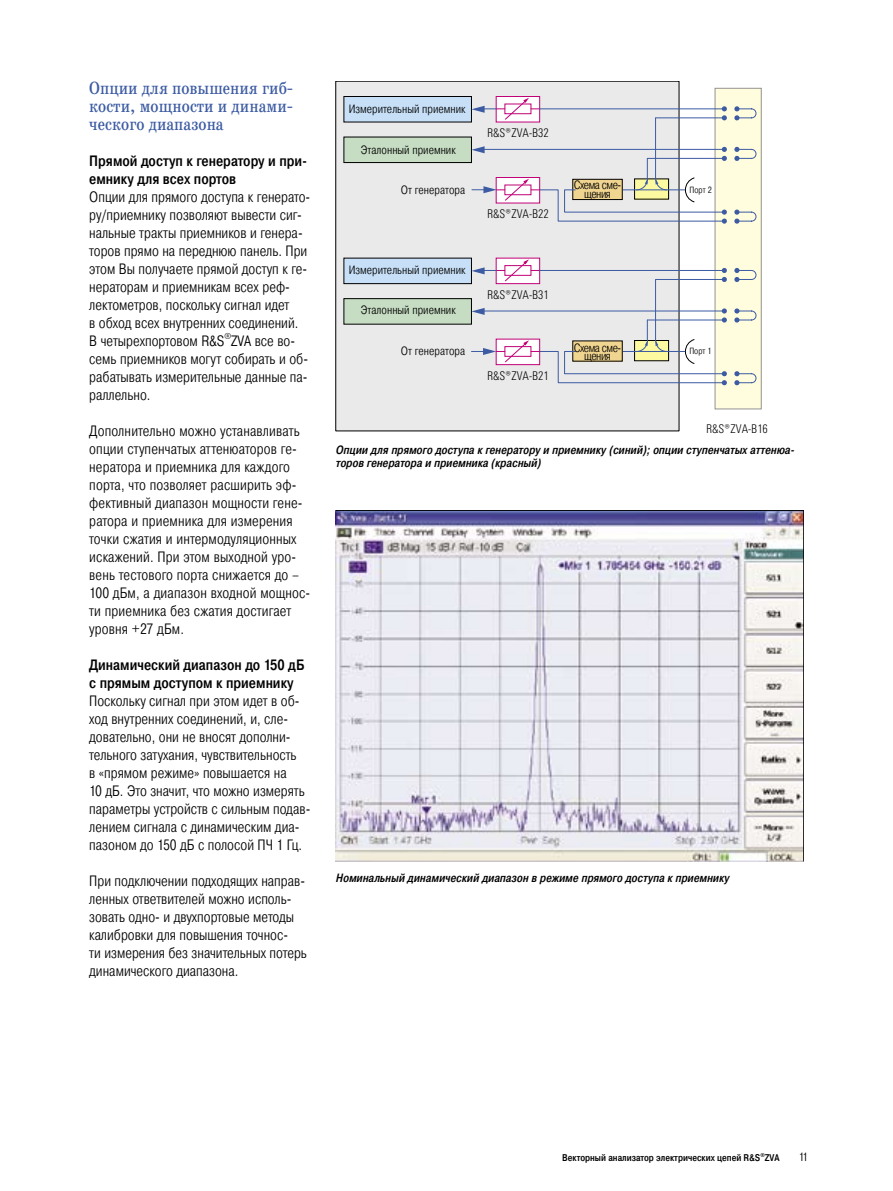
<style>
.page{position:relative;width:893px;height:1191px;background:#fff}
.page>*{position:absolute;margin:0;border:0;box-sizing:border-box;transform-origin:0 0}
.t1{font:18px/18px "School Book Cond";color:#3c5ba3;text-align:justify}
.t2{font:300 15px/18px "Pragmatica Cond";color:#000}
.t3{font:500 15px/18px "Pragmatica Cond";color:#000}
.t4{font:italic 500 12px/13.2px "Pragmatica Cond";color:#000}
.t5{font:300 12px "Pragmatica Cond";color:#000}
.t6{font:300 12px "RS Univers Cond";color:#000}
.t7{font:300 12px "Pragmatica Cond";letter-spacing:-.04em;color:#000}
.t8{font:500 9.75px "Pragmatica Cond";color:#000}
.t9{font:300 9px "Pragmatica Cond";color:#000}
.t10{font:300 8.7px "Pragmatica Cond";color:#000}
.t11{font:500 5.7px "Pragmatica Cond";color:#000}
</style>
<div class="page">
<svg style="left:336px;top:81px;width:343px;height:350px;background:#dfdfdf"></svg>
<svg style="left:343px;top:88px;width:419px;height:321px;background:#e2e3e1"></svg>
<svg style="left:336px;top:510px;width:468px;height:351px;background:#dad9e2"></svg>
<p class="t1" style="left:89px;top:79px;width:205px">Опции для повышения гиб&shy;кости, мощности и динами&shy;ческого диапазона</p>
<p class="t3" style="left:89px;top:152px;width:220px">Прямой доступ к генератору и при&shy;емнику для всех портов</p>
<p class="t2" style="left:89px;top:188px;width:222px">Опции для прямого доступа к генерато&shy;ру/приемнику позволяют вывести сиг&shy;нальные тракты приемников и генера&shy;торов прямо на переднюю панель. При этом Вы получаете прямой доступ к ге&shy;нераторам и приемникам всех реф&shy;лектометров, поскольку сигнал идет<br>в обход всех внутренних соединений.<br>В четырехпортовом R&amp;S</p>
<p class="t10" style="left:224px;top:331px;width:8px">®</p>
<p class="t2" style="left:89px;top:332px;width:220px;text-indent:142px">ZVA все во&shy;семь приемников могут собирать и об&shy;рабатывать измерительные данные па&shy;раллельно.</p>
<p class="t2" style="left:89px;top:422px;width:222px">Дополнительно можно устанавливать опции ступенчатых аттенюаторов ге&shy;нератора и приемника для каждого порта, что позволяет расширить эф&shy;фективный диапазон мощности гене&shy;ратора и приемника для измерения точки сжатия и интермодуляционных искажений. При этом выходной уро&shy;вень тестового порта снижается до – 100 дБм, а диапазон входной мощнос&shy;ти приемника без сжатия достигает уровня +27 дБм.</p>
<p class="t3" style="left:89px;top:656px;width:217px">Динамический диапазон до 150 дБ с прямым доступом к приемнику</p>
<p class="t2" style="left:89px;top:692px;width:223px">Поскольку сигнал при этом идет в об&shy;ход внутренних соединений, и, сле&shy;довательно, они не вносят дополни&shy;тельного затухания, чувствительность<br>в «прямом режиме» повышается на<br>10 дБ. Это значит, что можно измерять параметры устройств с сильным подав&shy;лением сигнала с динамическим диа&shy;пазоном до 150 дБ с полосой ПЧ 1 Гц.</p>
<p class="t2" style="left:89px;top:872px;width:219px">При подключении подходящих направ&shy;ленных ответвителей можно исполь&shy;зовать одно- и двухпортовые методы калибровки для повышения точнос-<br>ти измерения без значительных потерь динамического диапазона.</p>
<p class="t5" style="left:349px;top:102px;width:118px">Измерительный приемник</p>
<p class="t5" style="left:361px;top:142px;width:97px">Эталонный приемник</p>
<p class="t5" style="left:401px;top:182px;width:66px">От генератора</p>
<p class="t5" style="left:349px;top:263px;width:118px">Измерительный приемник</p>
<p class="t5" style="left:361px;top:303px;width:97px">Эталонный приемник</p>
<p class="t6" style="left:487px;top:126px;width:63px">¸ZVA-B32</p>
<p class="t6" style="left:487px;top:207px;width:63px">¸ZVA-B22</p>
<p class="t6" style="left:487px;top:287px;width:63px">¸ZVA-B31</p>
<p class="t7" style="left:574px;top:178px;width:49px">Схема сме-</p>
<p class="t5" style="left:584px;top:187px;width:28px">щения</p>
<p class="t5" style="left:401px;top:344px;width:66px">От генератора</p>
<p class="t7" style="left:574px;top:340px;width:49px">Схема сме-</p>
<p class="t5" style="left:584px;top:349px;width:28px">щения</p>
<p class="t6" style="left:487px;top:368px;width:63px">¸ZVA-B21</p>
<p class="t9" style="left:689px;top:185px;width:24px">Порт 2</p>
<p class="t9" style="left:689px;top:346px;width:24px">Порт 1</p>
<p class="t6" style="left:706px;top:421px;width:63px">¸ZVA-B16</p>
<p class="t4" style="left:336px;top:443px;width:460px">Опции для прямого доступа к генератору и приемнику (синий); опции ступенчатых аттенюа&shy;торов генератора и приемника (красный)</p>
<p class="t4" style="left:336px;top:871px;width:395px">Номинальный динамический диапазон в режиме прямого доступа к приемнику</p>
<p class="t8" style="left:562px;top:1152px;width:200px">Векторный анализатор электрических цепей R&amp;S</p>
<p class="t11" style="left:760px;top:1151px;width:6px">®</p>
<p class="t8" style="left:765px;top:1152px;width:16px">ZVA</p>
<p class="t5" style="left:799px;top:1150px;width:10px">11</p>
</div>
